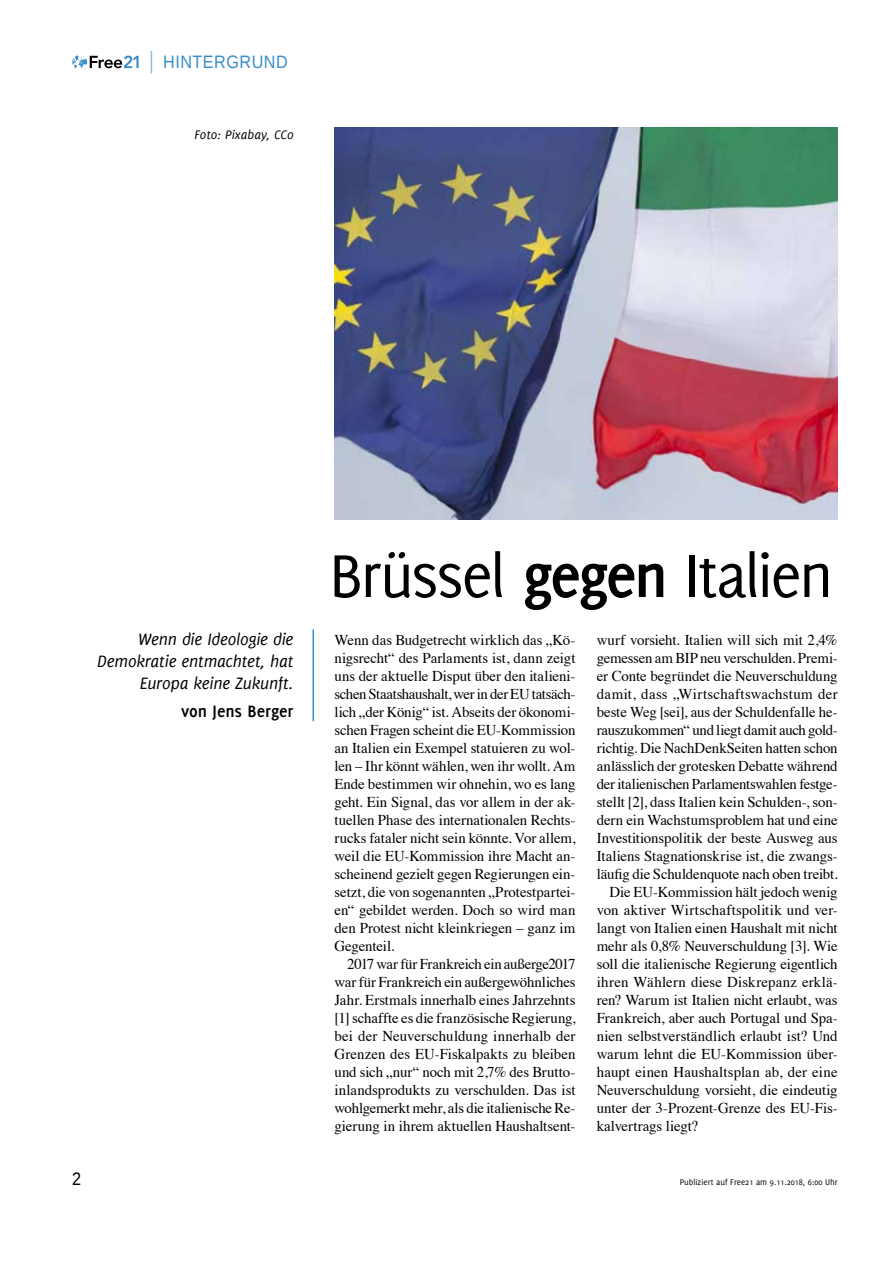
<style>
.page{position:relative;width:893px;height:1263px;background:#fff}
.page>*{position:absolute;margin:0;border:0;box-sizing:border-box;transform-origin:0 0}
.t1{font:66px "Delicious";letter-spacing:-.035em;color:#000}
.t2{font:italic 18px/21.6px "Delicious";letter-spacing:-.015em;color:#000;text-align:right}
.t3{font:700 18px "Delicious";letter-spacing:-.005em;color:#000}
.t4{font:18px "Liberation Sans";letter-spacing:.03em;color:#3a8ecb;scale:.9 1}
.t5{font:18px "Liberation Sans";color:#000;scale:.9 1}
.t6{font:15px/18px "Times";letter-spacing:-.005em;color:#000;text-align:justify}
.t7{font:15px "Times";letter-spacing:-.025em;color:#000}
.t8{font:15px "Times";letter-spacing:.02em;color:#000}
.t9{font:italic 13.5px "Delicious";letter-spacing:.005em;color:#000}
.t10{font:9px "Delicious";color:#000}
.s1{font-weight:700}
</style>
<div class="page">
<svg style="left:72px;top:55px;width:67px;height:13px"></svg>
<svg style="left:151px;top:51px;width:1px;height:23px"></svg>
<hr style="left:312px;top:629px;width:2px;height:92px;background:#3a8ecb">
<img style="left:334px;top:128px;width:504px;height:391px">
<p class="t4" style="left:163px;top:52px;width:140px">HINTERGRUND</p>
<p class="t9" style="left:194px;top:127px;width:101px">Foto: Pixabay, CC0</p>
<p class="t2" style="left:97px;top:629px;width:198px">Wenn die Ideologie die<br>Demokratie entmachtet, hat<br>Europa keine Zukunft.</p>
<p class="t3" style="left:181px;top:701px;width:114px">von Jens Berger</p>
<h1 class="t1" style="left:329px;top:538px;width:505px">Brüssel <span class="s1">gegen</span> Italien</h1>
<p class="t6" style="left:334px;top:630px;width:242px">Wenn das Budgetrecht wirklich das „Kö&shy;nigsrecht“ des Parlaments ist, dann zeigt uns der aktuelle Disput über den italieni&shy;schen Staatshaushalt, wer in der EU tatsäch&shy;lich „der König“ ist. Abseits der ökonomi&shy;schen Fragen scheint die EU-Kommission an Italien ein Exempel statuieren zu wol&shy;len – Ihr könnt wählen, wen ihr wollt. Am Ende bestimmen wir ohnehin, wo es lang geht. Ein Signal, das vor allem in der ak&shy;tuellen Phase des internationalen Rechts&shy;rucks fataler nicht sein könnte. Vor allem, weil die EU-Kommission ihre Macht an&shy;scheinend gezielt gegen Regierungen ein&shy;setzt, die von sogenannten „Protestpartei&shy;en“ gebildet werden. Doch so wird man den Protest nicht kleinkriegen – ganz im Gegenteil.</p>
<p class="t6" style="left:334px;top:954px;width:242px;text-indent:13px">2017 war für Frankreich ein außerge2017 war für Frankreich ein außergewöhnliches Jahr. Erstmals innerhalb eines Jahrzehnts [1] schaffte es die französische Regierung, bei der Neuverschuldung innerhalb der Grenzen des EU-Fiskalpakts zu bleiben und sich „nur“ noch mit 2,7% des Brutto&shy;inlandsprodukts zu verschulden. Das ist wohlgemerkt mehr, als die italienische Re&shy;gierung in ihrem aktuellen Haushaltsent-</p>
<p class="t6" style="left:597px;top:630px;width:242px">wurf vorsieht. Italien will sich mit 2,4%</p>
<p class="t6" style="left:597px;top:648px;width:242px">gemessen am BIP neu verschulden. Premi-</p>
<p class="t6" style="left:597px;top:666px;width:242px">er Conte begründet die Neuverschuldung</p>
<p class="t8" style="left:597px;top:680px;width:242px">damit, dass „Wirtschaftswachstum der</p>
<p class="t6" style="left:597px;top:702px;width:242px">beste Weg [sei], aus der Schuldenfalle he-</p>
<p class="t7" style="left:597px;top:716px;width:242px">rauszukommen“ und liegt damit auch gold-</p>
<p class="t6" style="left:597px;top:738px;width:242px">richtig. Die NachDenkSeiten hatten schon</p>
<p class="t6" style="left:597px;top:756px;width:242px">anlässlich der grotesken Debatte während</p>
<p class="t6" style="left:597px;top:774px;width:242px">der italienischen Parlamentswahlen festge-</p>
<p class="t6" style="left:597px;top:792px;width:242px">stellt [2], dass Italien kein Schulden-, son-</p>
<p class="t6" style="left:597px;top:810px;width:242px">dern ein Wachstumsproblem hat und eine</p>
<p class="t6" style="left:597px;top:828px;width:242px">Investitionspolitik der beste Ausweg aus</p>
<p class="t6" style="left:597px;top:846px;width:242px">Italiens Stagnationskrise ist, die zwangs-</p>
<p class="t6" style="left:597px;top:864px;width:242px">läufig die Schuldenquote nach oben treibt.</p>
<p class="t6" style="left:609px;top:882px;width:230px">Die EU-Kommission hält jedoch wenig</p>
<p class="t6" style="left:597px;top:900px;width:242px">von aktiver Wirtschaftspolitik und ver-</p>
<p class="t6" style="left:597px;top:918px;width:242px">langt von Italien einen Haushalt mit nicht</p>
<p class="t6" style="left:597px;top:936px;width:242px">mehr als 0,8% Neuverschuldung [3]. Wie</p>
<p class="t6" style="left:597px;top:954px;width:242px">soll die italienische Regierung eigentlich</p>
<p class="t6" style="left:597px;top:972px;width:242px">ihren Wählern diese Diskrepanz erklä-</p>
<p class="t6" style="left:597px;top:990px;width:242px">ren? Warum ist Italien nicht erlaubt, was</p>
<p class="t6" style="left:597px;top:1008px;width:242px">Frankreich, aber auch Portugal und Spa-</p>
<p class="t6" style="left:597px;top:1026px;width:242px">nien selbstverständlich erlaubt ist? Und</p>
<p class="t6" style="left:597px;top:1044px;width:242px">warum lehnt die EU-Kommission über-</p>
<p class="t6" style="left:597px;top:1062px;width:242px">haupt einen Haushaltsplan ab, der eine</p>
<p class="t6" style="left:597px;top:1080px;width:242px">Neuverschuldung vorsieht, die eindeutig</p>
<p class="t6" style="left:597px;top:1098px;width:242px">unter der 3-Prozent-Grenze des EU-Fis-</p>
<p class="t6" style="left:597px;top:1116px;width:103px">kalvertrags liegt?</p>
<p class="t5" style="left:72px;top:1169px;width:12px">2</p>
<p class="t10" style="left:680px;top:1177px;width:159px">Publiziert auf Free21 am 9.11.2018, 6:00 Uhr</p>
</div>
